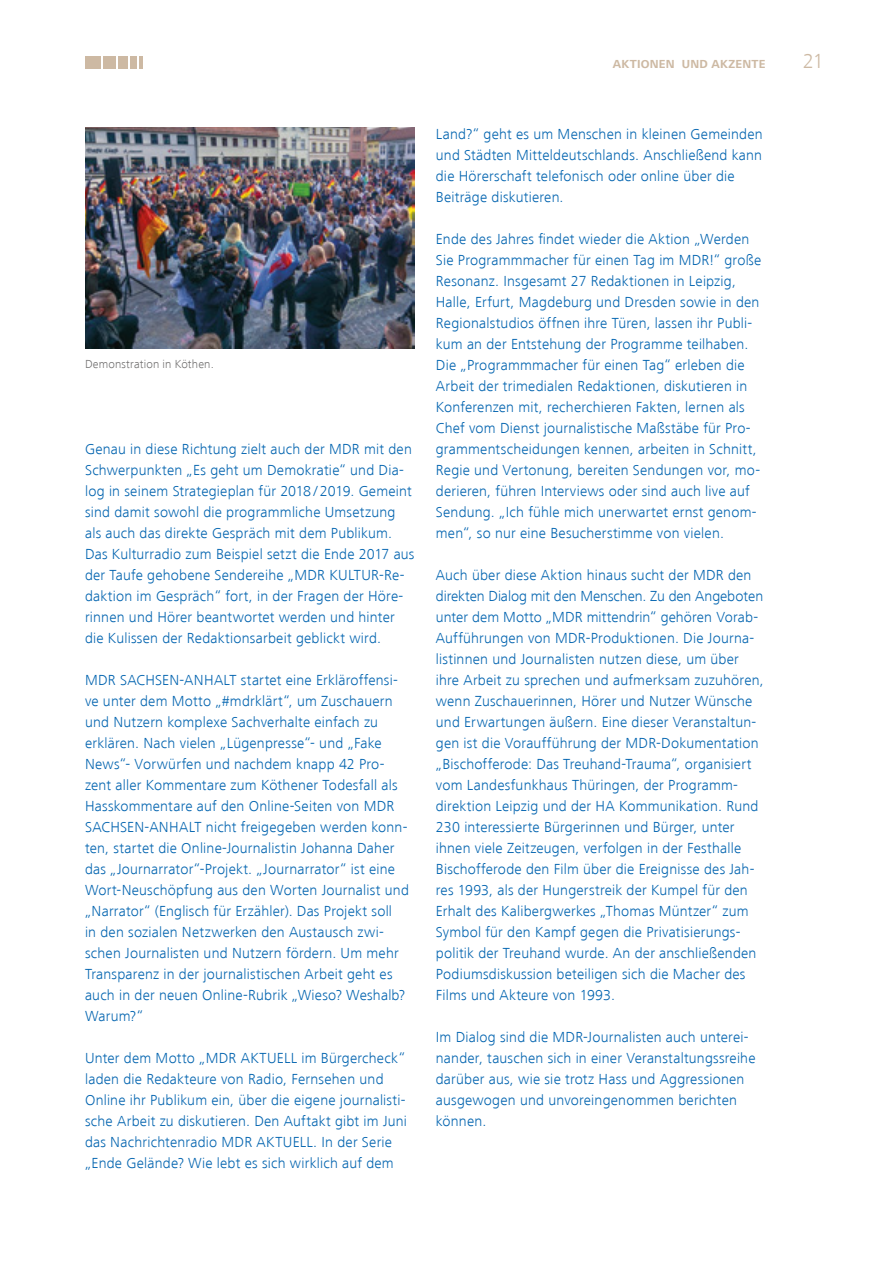
<style>
.page{position:relative;width:893px;height:1263px;background:#fff}
.page>*{position:absolute;margin:0;border:0;box-sizing:border-box;transform-origin:0 0}
.t1{font:21px "Frutiger Next LT Light";color:#cdb9a3}
.t2{font:15px/21px "Frutiger Next LT Light";letter-spacing:.015em;color:#0063af}
.t3{font:300 15px "Frutiger Next LT";letter-spacing:.015em;color:#0063af}
.t4{font:12px "Frutiger Next LT Light";letter-spacing:.015em;color:#706f6f}
.t5{font:12px "Frutiger Next LT Bold";color:#cdb9a3}
</style>
<div class="page">
<div style="left:85px;top:56px;width:15px;height:12px;background:#cdb9a3"></div>
<div style="left:103px;top:56px;width:12px;height:12px;background:#cdb9a3"></div>
<div style="left:118px;top:56px;width:9px;height:12px;background:#cdb9a3"></div>
<div style="left:130px;top:56px;width:6px;height:12px;background:#cdb9a3"></div>
<svg style="left:139px;top:56px;width:3px;height:12px"></svg>
<img style="left:85px;top:128px;width:330px;height:220px">
<p class="t5" style="left:613px;top:57px;width:11px">AKTIONEN</p>
<p class="t5" style="left:682px;top:57px;width:10px">UND</p>
<p class="t5" style="left:711px;top:57px;width:11px">AKZENTE</p>
<h1 class="t1" style="left:803px;top:49px;width:23px">21</h1>
<p class="t4" style="left:85px;top:357px;width:130px">Demonstration in Köthen.</p>
<p class="t2" style="left:85px;top:438px;width:331px">Genau in diese Richtung zielt auch der MDR mit den Schwerpunkten „Es geht um Demokratie“ und Dia&shy;log in seinem Strategieplan für 2018 / 2019. Gemeint sind damit sowohl die programmliche Umsetzung als auch das direkte Gespräch mit dem Publikum.<br>Das Kulturradio zum Beispiel setzt die Ende 2017 aus der Taufe gehobene Sendereihe „MDR KULTUR-Re&shy;daktion im Gespräch“ fort, in der Fragen der Höre&shy;rinnen und Hörer beantwortet werden und hinter die Kulissen der Redaktionsarbeit geblickt wird.</p>
<p class="t2" style="left:85px;top:669px;width:325px">MDR SACHSEN-ANHALT startet eine Erkläroffensi&shy;ve unter dem Motto „#mdrklärt“, um Zuschauern und Nutzern komplexe Sachverhalte einfach zu erklären. Nach vielen „Lügenpresse“- und „Fake News“- Vorwürfen und nachdem knapp 42 Pro&shy;zent aller Kommentare zum Köthener Todesfall als Hasskommentare auf den Online-Seiten von MDR SACHSEN-ANHALT nicht freigegeben werden konn&shy;ten, startet die Online-Journalistin Johanna Daher das „Journarrator“-Projekt. „Journarrator“ ist eine Wort-Neuschöpfung aus den Worten Journalist und „Narrator“ (Englisch für Erzähler). Das Projekt soll<br>in den sozialen Netzwerken den Austausch zwi&shy;schen Journalisten und Nutzern fördern. Um mehr Transparenz in der journalistischen Arbeit geht es auch in der neuen Online-Rubrik „Wieso? Weshalb?<br>Warum?“</p>
<p class="t2" style="left:85px;top:1047px;width:323px">Unter dem Motto „MDR AKTUELL im Bürgercheck“ laden die Redakteure von Radio, Fernsehen und Online ihr Publikum ein, über die eigene journalisti&shy;sche Arbeit zu diskutieren. Den Auftakt gibt im Juni das Nachrichtenradio MDR AKTUELL. In der Serie „Ende Gelände? Wie lebt es sich wirklich auf dem</p>
<p class="t2" style="left:436px;top:123px;width:328px">Land?“ geht es um Menschen in kleinen Gemeinden und Städten Mitteldeutschlands. Anschließend kann die Hörerschaft telefonisch oder online über die Beiträge diskutieren.</p>
<p class="t3" style="left:436px;top:230px;width:315px">Ende des Jahres findet wieder die Aktion „Werden</p>
<p class="t2" style="left:436px;top:249px;width:327px">Sie Programmmacher für einen Tag im MDR!“ große Resonanz. Insgesamt 27 Redaktionen in Leipzig, Halle, Erfurt, Magdeburg und Dresden sowie in den Regionalstudios öffnen ihre Türen, lassen ihr Publi&shy;kum an der Entstehung der Programme teilhaben.<br>Die „Programmmacher für einen Tag“ erleben die Arbeit der trimedialen Redaktionen, diskutieren in Konferenzen mit, recherchieren Fakten, lernen als Chef vom Dienst journalistische Maßstäbe für Pro&shy;grammentscheidungen kennen, arbeiten in Schnitt, Regie und Vertonung, bereiten Sendungen vor, mo&shy;derieren, führen Interviews oder sind auch live auf Sendung. „Ich fühle mich unerwartet ernst genom&shy;men“, so nur eine Besucherstimme von vielen.</p>
<p class="t2" style="left:436px;top:564px;width:329px">Auch über diese Aktion hinaus sucht der MDR den direkten Dialog mit den Menschen. Zu den Angeboten unter dem Motto „MDR mittendrin“ gehören Vorab-Aufführungen von MDR-Produktionen. Die Journa&shy;listinnen und Journalisten nutzen diese, um über ihre Arbeit zu sprechen und aufmerksam zuzuhören, wenn Zuschauerinnen, Hörer und Nutzer Wünsche und Erwartungen äußern. Eine dieser Veranstaltun&shy;gen ist die Voraufführung der MDR-Dokumentation „Bischofferode: Das Treuhand-Trauma“, organisiert vom Landesfunkhaus Thüringen, der Programm&shy;direktion Leipzig und der HA Kommunikation. Rund 230 interessierte Bürgerinnen und Bürger, unter ihnen viele Zeitzeugen, verfolgen in der Festhalle Bischofferode den Film über die Ereignisse des Jah&shy;res 1993, als der Hungerstreik der Kumpel für den Erhalt des Kalibergwerkes „Thomas Müntzer“ zum Symbol für den Kampf gegen die Privatisierungs&shy;politik der Treuhand wurde. An der anschließenden Podiumsdiskussion beteiligen sich die Macher des Films und Akteure von 1993.</p>
<p class="t2" style="left:436px;top:1026px;width:321px">Im Dialog sind die MDR-Journalisten auch unterei&shy;nander, tauschen sich in einer Veranstaltungssreihe darüber aus, wie sie trotz Hass und Aggressionen ausgewogen und unvoreingenommen berichten können.</p>
</div>
